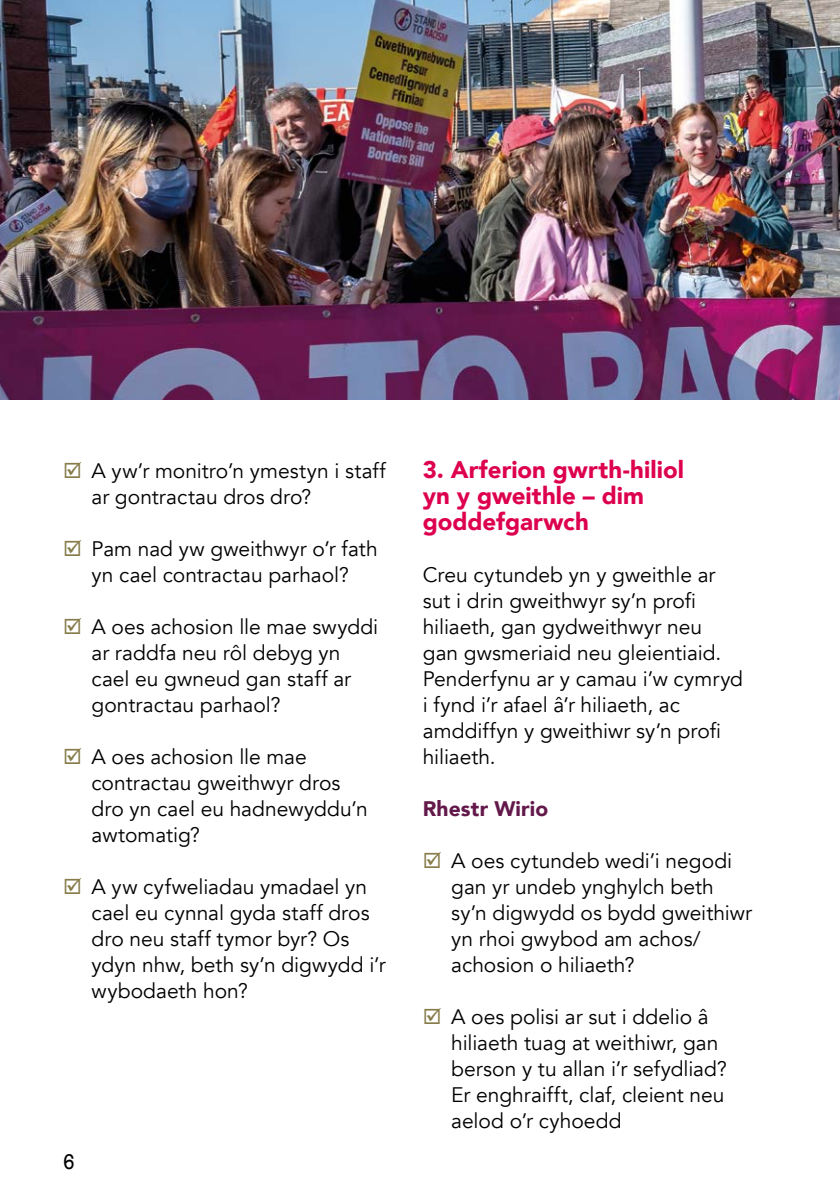
<style>
.page{position:relative;width:840px;height:1191px;background:#fff}
.page>*{position:absolute;margin:0;border:0;box-sizing:border-box;transform-origin:0 0}
.t1{font:900 24px/26px "Avenir";color:#dd004e}
.t2{font:21px/26px "Avenir";color:#000}
.t3{font:900 21px "Avenir";letter-spacing:.01em;color:#63184a}
.t4{font:20px "Rockwell";color:#000}
.s1{color:#867b49}
</style>
<div class="page">
<img style="left:0;top:0;width:839px;height:400px">
<p class="t2" style="left:91px;top:458px;width:295px;text-indent:-28px"><span class="s1">☑</span> A yw’r monitro’n ymestyn i staff ar gontractau dros dro?</p>
<p class="t2" style="left:63px;top:536px;width:316px;text-align:center"><span class="s1">☑</span> Pam nad yw gweithwyr o’r fath yn cael contractau parhaol?</p>
<p class="t2" style="left:91px;top:614px;width:288px;text-indent:-28px"><span class="s1">☑</span> A oes achosion lle mae swyddi ar raddfa neu rôl debyg yn cael eu gwneud gan staff ar gontractau parhaol?</p>
<p class="t2" style="left:91px;top:744px;width:277px;text-indent:-28px"><span class="s1">☑</span> A oes achosion lle mae contractau gweithwyr dros dro yn cael eu hadnewyddu’n awtomatig?</p>
<p class="t2" style="left:91px;top:874px;width:295px;text-indent:-28px"><span class="s1">☑</span> A yw cyfweliadau ymadael yn cael eu cynnal gyda staff dros dro neu staff tymor byr? Os ydyn nhw, beth sy’n digwydd i’r wybodaeth hon?</p>
<p class="t4" style="left:63px;top:1149px;width:13px">6</p>
<p class="t1" style="left:422px;top:456px;width:262px">3. Arferion gwrth-hiliol yn y gweithle – dim goddefgarwch</p>
<p class="t2" style="left:422px;top:562px;width:321px">Creu cytundeb yn y gweithle ar sut i drin gweithwyr sy’n profi hiliaeth, gan gydweithwyr neu<br>gan gwsmeriaid neu gleientiaid.<br>Penderfynu ar y camau i’w cymryd i fynd i’r afael â’r hiliaeth, ac amddiffyn y gweithiwr sy’n profi hiliaeth.</p>
<p class="t3" style="left:422px;top:790px;width:127px">Rhestr Wirio</p>
<p class="t2" style="left:451px;top:848px;width:302px;text-indent:-28px"><span class="s1">☑</span> A oes cytundeb wedi’i negodi gan yr undeb ynghylch beth sy’n digwydd os bydd gweithiwr yn rhoi gwybod am achos/ achosion o hiliaeth?</p>
<p class="t2" style="left:451px;top:1004px;width:277px;text-indent:-28px"><span class="s1">☑</span> A oes polisi ar sut i ddelio â hiliaeth tuag at weithiwr, gan berson y tu allan i’r sefydliad?<br>Er enghraifft, claf, cleient neu aelod o’r cyhoedd</p>
</div>
